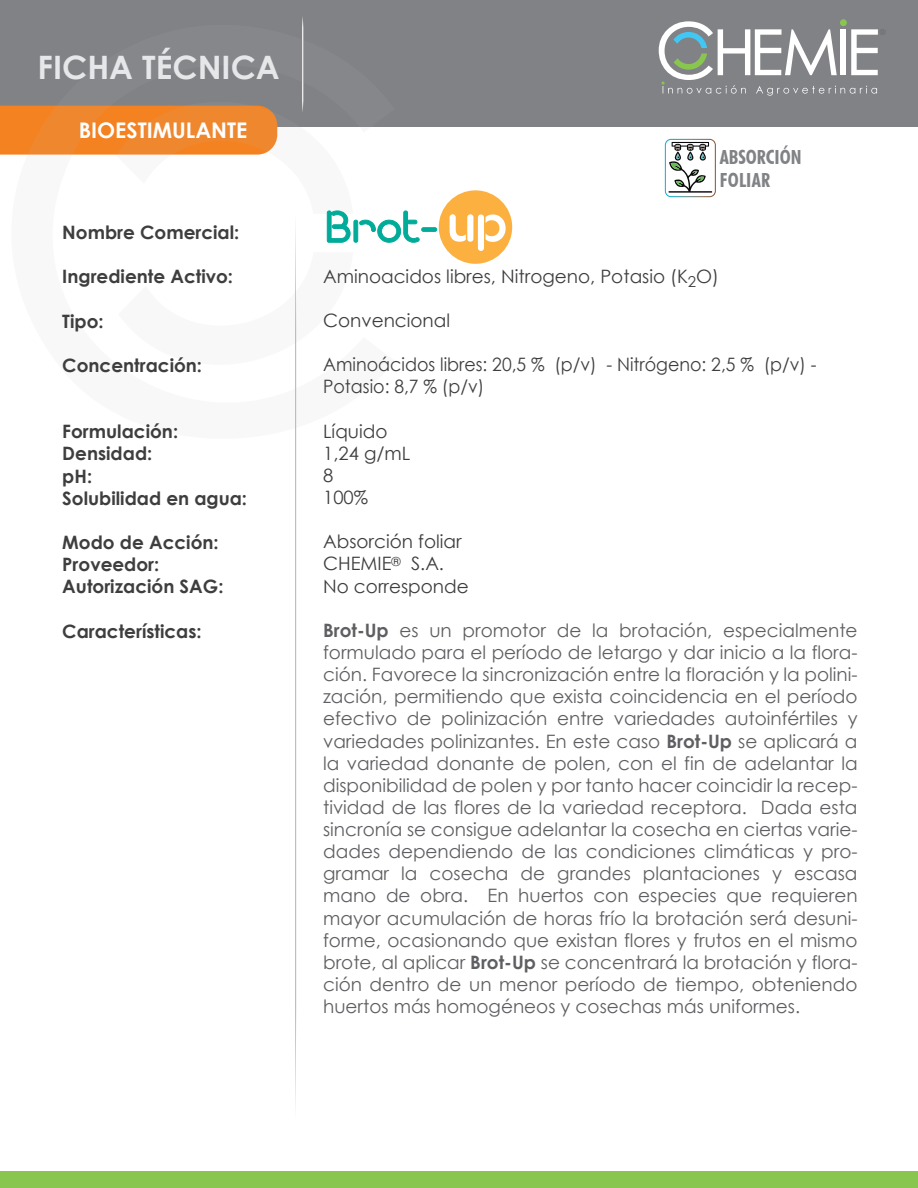
<style>
.page{position:relative;width:918px;height:1188px;background:#fff}
.page>*{position:absolute;margin:0;border:0;box-sizing:border-box;transform-origin:0 0}
.t1{font:700 32.25px "Century Gothic";color:#e6e7e9}
.t2{font:700 21.45px "Century Gothic";color:#fff}
.t3{font:700 condensed 19.5px/23.4px "Futura BT";color:#808285}
.t4{font:18.45px/22.2px "Century Gothic";color:#5e5f62;text-align:justify}
.t5{font:700 18.45px/22.2px "Century Gothic";color:#3e3e3f}
.t6{font:18.45px/22.2px "Century Gothic";color:#3e3e3f}
.t7{font:18.45px/22.2px "Century Gothic";color:#3e3e3f;scale:.95 1}
.s1{font-weight:700}
</style>
<div class="page">
<div style="left:0;top:1171px;width:918px;height:17px;background:#89c650"></div>
<div style="left:0;top:1px;width:918px;height:126px;background:#808285"></div>
<div style="left:840px;top:19px;width:7px;height:7px;background:#89c650;border-radius:50%"></div>
<svg style="left:659px;top:21px;width:227px;height:75px"></svg>
<div style="left:439px;top:190px;width:73px;height:74px;background:#fbb03f;border-radius:50%"></div>
<svg style="left:0;top:17px;width:438px;height:1088px"></svg>
<svg style="left:450px;top:214px;width:56px;height:37px"></svg>
<div style="left:665px;top:139px;width:51px;height:58px;border:1px solid #fff;border-radius:6px"></div>
<svg style="left:668px;top:142px;width:44px;height:51px"></svg>
<h1 class="t1" style="left:38px;top:43px;width:244px">FICHA TÉCNICA</h1>
<p class="t2" style="left:79px;top:114px;width:170px">BIOESTIMULANTE</p>
<p class="t5" style="left:62px;top:220px;width:179px">Nombre Comercial:</p>
<p class="t5" style="left:62px;top:265px;width:172px">Ingrediente Activo:</p>
<p class="t5" style="left:62px;top:309px;width:43px">Tipo:</p>
<p class="t5" style="left:62px;top:353px;width:141px">Concentración:</p>
<p class="t5" style="left:62px;top:420px;width:186px">Formulación:<br>Densidad:<br>pH:<br>Solubilidad en agua:</p>
<p class="t5" style="left:62px;top:530px;width:163px">Modo de Acción:<br>Proveedor:<br>Autorización SAG:</p>
<p class="t5" style="left:62px;top:619px;width:141px">Características:</p>
<p class="t3" style="left:720px;top:145px;width:83px">ABSORCIÓN<br>FOLIAR</p>
<p class="t6" style="left:323px;top:265px;width:397px">Aminoacidos libres, Nitrogeno, Potasio (K<sub>2</sub>O)</p>
<p class="t6" style="left:323px;top:309px;width:129px">Convencional</p>
<p class="t7" style="left:323px;top:353px;width:521px">Aminoácidos libres: 20,5 % (p/v) - Nitrógeno: 2,5 % (p/v) -<br>Potasio: 8,7 % (p/v)</p>
<p class="t6" style="left:323px;top:420px;width:89px">Líquido<br>1,24 g/mL<br>8<br>100%</p>
<p class="t6" style="left:323px;top:530px;width:147px">Absorción foliar<br>CHEMIE<sup>®</sup> S.A.<br>No corresponde</p>
<p class="t4" style="left:323px;top:619px;width:536px"><span class="s1">Brot-Up</span> es un promotor de la brotación, especialmente formulado para el período de letargo y dar inicio a la flora&shy;ción. Favorece la sincronización entre la floración y la polini&shy;zación, permitiendo que exista coincidencia en el período efectivo de polinización entre variedades autoinfértiles y variedades polinizantes. En este caso <span class="s1">Brot-Up</span> se aplicará a la variedad donante de polen, con el fin de adelantar la disponibilidad de polen y por tanto hacer coincidir la recep&shy;tividad de las flores de la variedad receptora. Dada esta sincronía se consigue adelantar la cosecha en ciertas varie&shy;dades dependiendo de las condiciones climáticas y pro&shy;gramar la cosecha de grandes plantaciones y escasa mano de obra. En huertos con especies que requieren mayor acumulación de horas frío la brotación será desuni&shy;forme, ocasionando que existan flores y frutos en el mismo brote, al aplicar <span class="s1">Brot-Up</span> se concentrará la brotación y flora&shy;ción dentro de un menor período de tiempo, obteniendo huertos más homogéneos y cosechas más uniformes.</p>
</div>
